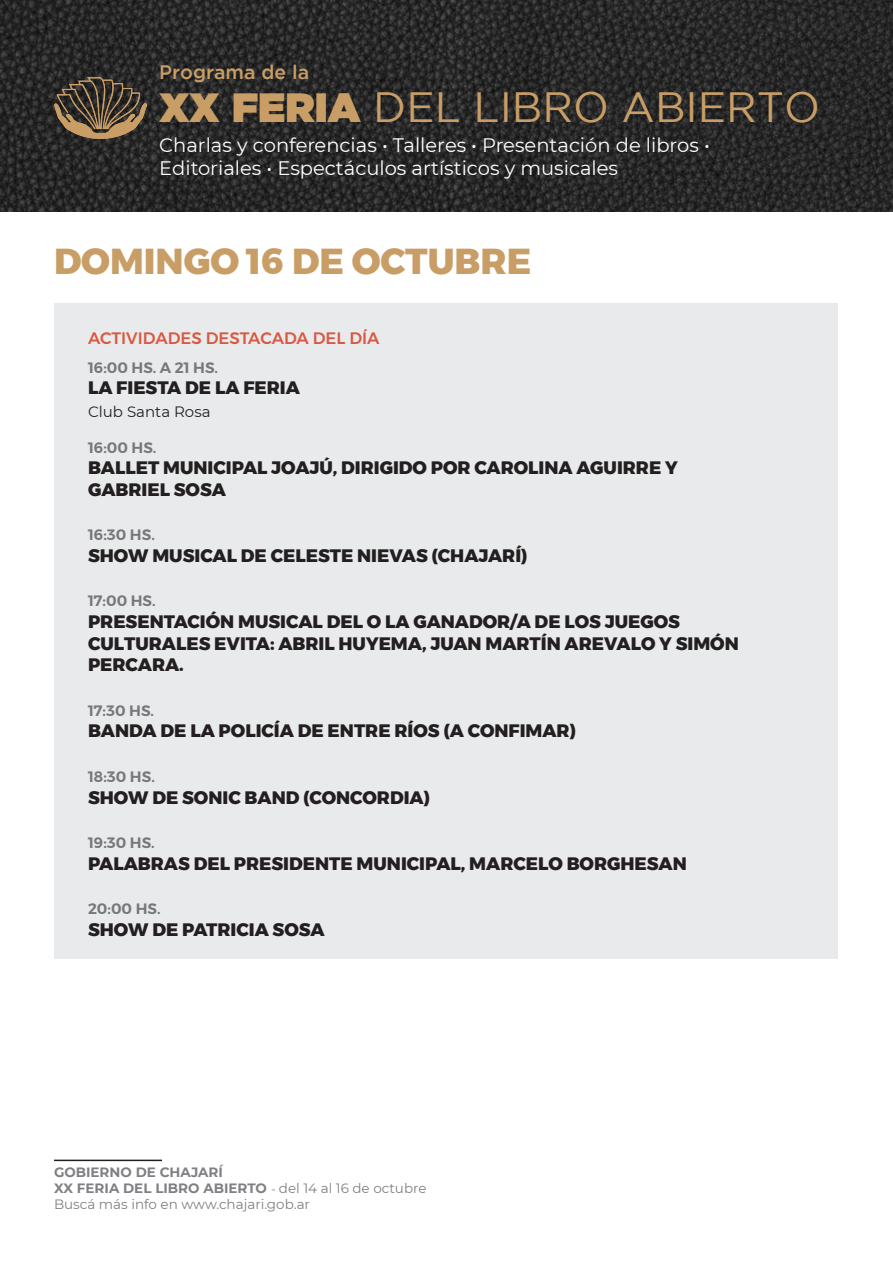
<style>
.page{position:relative;width:893px;height:1263px;background:#fff}
.page>*{position:absolute;margin:0;border:0;box-sizing:border-box;transform-origin:0 0}
.t1{font:42.3px "Gotham";color:#c99e66}
.Dia{font:800 36px "Gontserrat";color:#c99e66}
.t2{font:19.5px/23.4px "Montserrat";color:#fff}
.t3{font:500 19.5px "Gotham";color:#c99e66}
.Actividad{font:800 18px/21.6px "Gontserrat";color:#231f20}
.importante{font:500 16.5px "Gontserrat";color:#d95842}
.Hora{font:600 15px "Gontserrat";color:#76787b}
.Cuerpo{font:15px "Montserrat";color:#231f20}
.t4{font:700 13.5px "Montserrat";color:#7e8083}
.t5{font:13.5px "Montserrat";color:#7e8083}
.s1{font-weight:900;font-size:40.95px}
.s2{font-family:"Minion Pro";font-weight:400}
.s3{font-weight:400}
</style>
<div class="page">
<img style="left:0;top:0;width:893px;height:211px">
<img style="left:54px;top:77px;width:93px;height:61px">
<hr style="left:54px;top:1159px;width:108px;height:2px;background:#231f20">
<div style="left:54px;top:303px;width:783px;height:656px;background:#e9eaeb"></div>
<p class="t3" style="left:159px;top:61px;width:151px">Programa de la</p>
<h1 class="t1" style="left:160px;top:84px;width:662px"><span class="s1">XX FERIA</span> DEL LIBRO ABIERTO</h1>
<p class="t2" style="left:159px;top:132px;width:552px">Charlas y conferencias • Talleres • Presentación de libros •<br>Editoriales • Espectáculos artísticos y musicales</p>
<p class="Dia" style="left:54px;top:232px;width:479px">DOMINGO 16 DE OCTUBRE</p>
<p class="importante" style="left:88px;top:326px;width:293px">ACTIVIDADES DESTACADA DEL DÍA</p>
<p class="Hora" style="left:88px;top:356px;width:132px">16:00 HS. A 21 HS.</p>
<p class="Actividad" style="left:88px;top:377px;width:213px">LA FIESTA DE LA FERIA</p>
<p class="Cuerpo" style="left:88px;top:401px;width:124px">Club Santa Rosa</p>
<p class="Hora" style="left:88px;top:435px;width:70px">16:00 HS.</p>
<p class="Actividad" style="left:88px;top:457px;width:591px">BALLET MUNICIPAL JOAJÚ, DIRIGIDO POR CAROLINA AGUIRRE Y<br>GABRIEL SOSA</p>
<p class="Hora" style="left:88px;top:523px;width:68px">16:30 HS.</p>
<p class="Actividad" style="left:88px;top:545px;width:441px">SHOW MUSICAL DE CELESTE NIEVAS (CHAJARÍ)</p>
<p class="Hora" style="left:88px;top:589px;width:69px">17:00 HS.</p>
<p class="Actividad" style="left:88px;top:611px;width:652px">PRESENTACIÓN MUSICAL DEL O LA GANADOR/A DE LOS JUEGOS<br>CULTURALES EVITA: ABRIL HUYEMA, JUAN MARTÍN AREVALO Y SIMÓN<br>PERCARA.</p>
<p class="Hora" style="left:88px;top:699px;width:68px">17:30 HS.</p>
<p class="Actividad" style="left:88px;top:720px;width:490px">BANDA DE LA POLICÍA DE ENTRE RÍOS (A CONFIMAR)</p>
<p class="Hora" style="left:88px;top:765px;width:68px">18:30 HS.</p>
<p class="Actividad" style="left:88px;top:786px;width:344px">SHOW DE SONIC BAND (CONCORDIA)</p>
<p class="Hora" style="left:88px;top:831px;width:68px">19:30 HS.</p>
<p class="Actividad" style="left:88px;top:852px;width:600px">PALABRAS DEL PRESIDENTE MUNICIPAL, MARCELO BORGHESAN</p>
<p class="Hora" style="left:88px;top:897px;width:74px">20:00 HS.</p>
<p class="Actividad" style="left:88px;top:919px;width:238px">SHOW DE PATRICIA SOSA</p>
<p class="t4" style="left:54px;top:1162px;width:170px">GOBIERNO DE CHAJARÍ</p>
<p class="t4" style="left:54px;top:1178px;width:374px">XX FERIA DEL LIBRO ABIERTO <span class="s2">-</span> <span class="s3">del 14 al 16 de octubre</span></p>
<p class="t5" style="left:54px;top:1195px;width:258px">Buscá más info en www.chajari.gob.ar</p>
</div>
